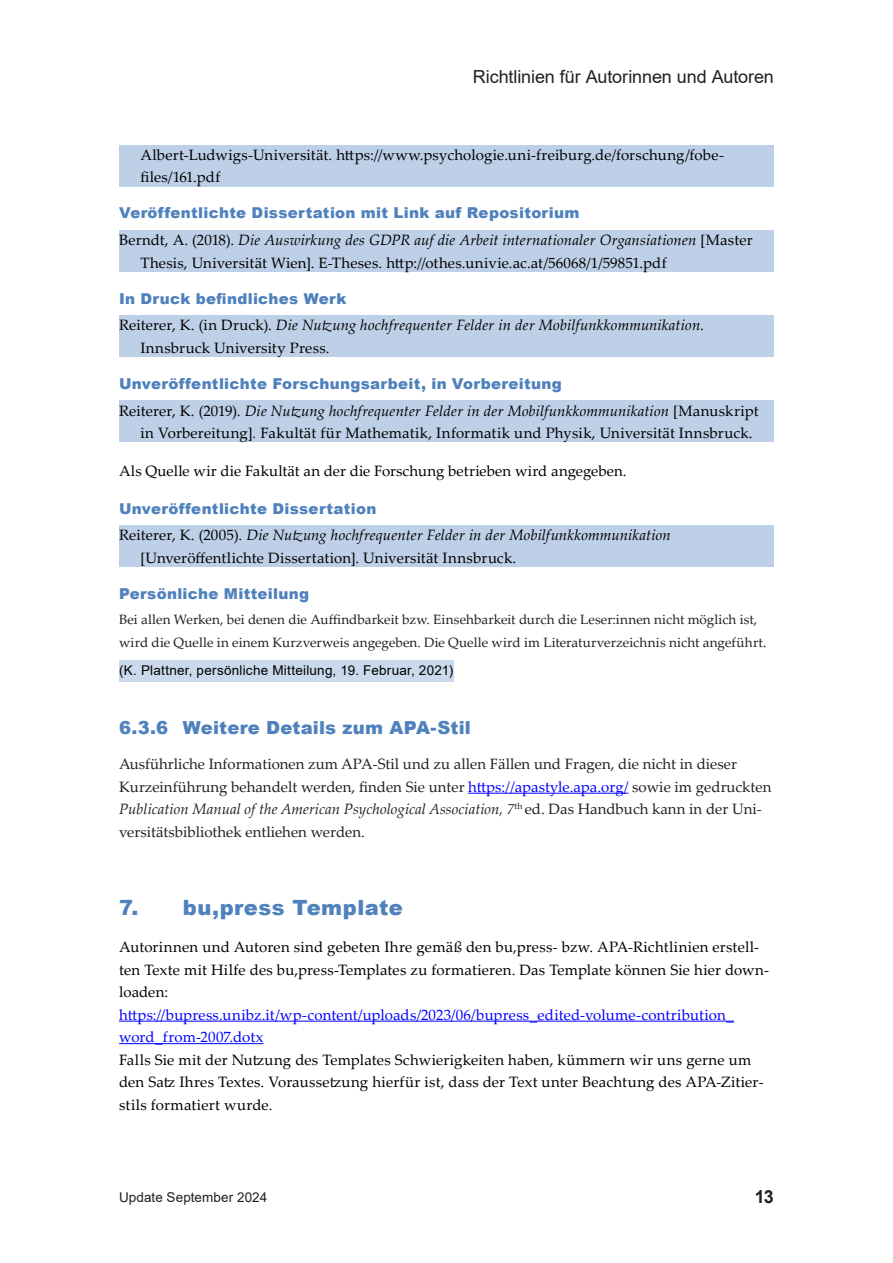
<style>
.page{position:relative;width:893px;height:1263px;background:#fff}
.page>*{position:absolute;margin:0;border:0;box-sizing:border-box;transform-origin:0 0}
.t1{font:900 21px "Arial";letter-spacing:.025em;color:#4f81bd}
.t2{font:18px "Arial";letter-spacing:-.005em;color:#231f20}
.t3{font:900 18px "Arial";letter-spacing:.01em;color:#4f81bd}
.t4{font:700 18px "Arial";color:#231f20}
.t5{font:15px/22.5px "Palatino Linotype";letter-spacing:.01em;color:#000}
.t6{font:15px/22.5px "Palatino Linotype";color:#231f20}
.t7{font:900 15px "Arial";letter-spacing:.02em;color:#4f81bd}
.t8{font:15px/22.5px "Palatino Linotype";letter-spacing:.01em;color:#00f}
.t9{font:italic 15px/22.5px "Palatino Linotype";letter-spacing:.01em;color:#000}
.t10{font:13.5px/22.5px "Palatino Linotype";color:#231f20}
.t11{font:13.5px "Arial";letter-spacing:.02em;color:#000}
.t12{font:13.5px "Arial";letter-spacing:.005em;color:#231f20}
.s1{font-style:italic}
.s2{font-style:normal}
.s3{font-size:15px}
.s4{color:#00f}
</style>
<div class="page">
<div style="left:119px;top:145px;width:655px;height:42px;background:#bed0e7"></div>
<div style="left:119px;top:230px;width:655px;height:42px;background:#bed0e7"></div>
<div style="left:119px;top:315px;width:655px;height:42px;background:#bed0e7"></div>
<div style="left:119px;top:400px;width:655px;height:42px;background:#bed0e7"></div>
<div style="left:119px;top:525px;width:655px;height:42px;background:#bed0e7"></div>
<div style="left:119px;top:660px;width:334px;height:22px;background:#cad9eb"></div>
<hr style="left:468px;top:793px;width:160px;height:1px;background:#00f">
<hr style="left:119px;top:1021px;width:615px;height:1px;background:#00f">
<hr style="left:119px;top:1043px;width:145px;height:1px;background:#00f">
<p class="t2" style="left:473px;top:65px;width:303px">Richtlinien für Autorinnen und Autoren</p>
<p class="t5" style="left:140px;top:143px;width:585px">Albert-Ludwigs-Universität. https://www.psychologie.uni-freiburg.de/forschung/fobe&shy;files/161.pdf</p>
<p class="t7" style="left:119px;top:202px;width:462px">Veröffentlichte Dissertation mit Link auf Repositorium</p>
<p class="t5" style="left:140px;top:228px;width:614px;text-indent:-21px">Berndt, A. (2018). <span class="s1">Die Auswirkung des GDPR auf die Arbeit internationaler Organsiationen</span> [Master<br>Thesis, Universität Wien]. E-Theses. http://othes.univie.ac.at/56068/1/59851.pdf</p>
<p class="t7" style="left:119px;top:287px;width:229px">In Druck befindliches Werk</p>
<p class="t9" style="left:140px;top:313px;width:565px;text-indent:-21px"><span class="s2">Reiterer, K. (in Druck).</span> Die Nutzung hochfrequenter Felder in der Mobilfunkkommunikation<span class="s2">.<br>Innsbruck University Press.</span></p>
<p class="t7" style="left:119px;top:373px;width:444px">Unveröffentlichte Forschungsarbeit, in Vorbereitung</p>
<p class="t5" style="left:140px;top:399px;width:620px;text-indent:-21px">Reiterer, K. (2019). <span class="s1">Die Nutzung hochfrequenter Felder in der Mobilfunkkommunikation</span> [Manuskript in Vorbereitung]<span class="s1">.</span> Fakultät für Mathematik, Informatik und Physik, Universität Innsbruck.</p>
<p class="t5" style="left:119px;top:459px;width:509px">Als Quelle wir die Fakultät an der die Forschung betrieben wird angegeben.</p>
<p class="t7" style="left:119px;top:497px;width:259px">Unveröffentlichte Dissertation</p>
<p class="t5" style="left:140px;top:523px;width:532px;text-indent:-21px">Reiterer, K. (2005). <span class="s1">Die Nutzung hochfrequenter Felder in der Mobilfunkkommunikation </span>[Unveröffentlichte Dissertation]. Universität Innsbruck.</p>
<p class="t7" style="left:119px;top:583px;width:192px">Persönliche Mitteilung</p>
<p class="t10" style="left:119px;top:608px;width:649px">Bei allen Werken, bei denen die Auffindbarkeit bzw. Einsehbarkeit durch die Leser:innen nicht möglich ist, wird die Quelle in einem Kurzverweis angegeben. Die Quelle wird im Literaturverzeichnis nicht angeführt<span class="s3">.</span></p>
<p class="t11" style="left:119px;top:661px;width:336px">(K. Plattner, persönliche Mitteilung, 19. Februar, 2021)</p>
<p class="t3" style="left:119px;top:714px;width:353px">6.3.6 Weitere Details zum APA-Stil</p>
<p class="t6" style="left:119px;top:752px;width:654px">Ausführliche Informationen zum APA-Stil und zu allen Fällen und Fragen, die nicht in dieser Kurzeinführung behandelt werden, finden Sie unter <span class="s4">https://apastyle.apa.org/</span> sowie im gedruckten <span class="s1">Publication Manual of the American Psychological Association, 7</span><sup>th</sup> ed. Das Handbuch kann in der Uni&shy;versitätsbibliothek entliehen werden.</p>
<h1 class="t1" style="left:119px;top:892px;width:285px">7. bu,press Template</h1>
<p class="t5" style="left:119px;top:935px;width:652px">Autorinnen und Autoren sind gebeten Ihre gemäß den bu,press- bzw. APA-Richtlinien erstell&shy;ten Texte mit Hilfe des bu,press-Templates zu formatieren. Das Template können Sie hier down&shy;loaden:</p>
<p class="t8" style="left:119px;top:1003px;width:616px">https://bupress.unibz.it/wp-content/uploads/2023/06/bupress_edited-volume-contribution_ word_from-2007.dotx</p>
<p class="t5" style="left:119px;top:1048px;width:646px">Falls Sie mit der Nutzung des Templates Schwierigkeiten haben, kümmern wir uns gerne um den Satz Ihres Textes. Voraussetzung hierfür ist, dass der Text unter Beachtung des APA-Zitier&shy;stils formatiert wurde.</p>
<p class="t12" style="left:119px;top:1187px;width:150px">Update September 2024</p>
<p class="t4" style="left:755px;top:1184px;width:21px">13</p>
</div>
